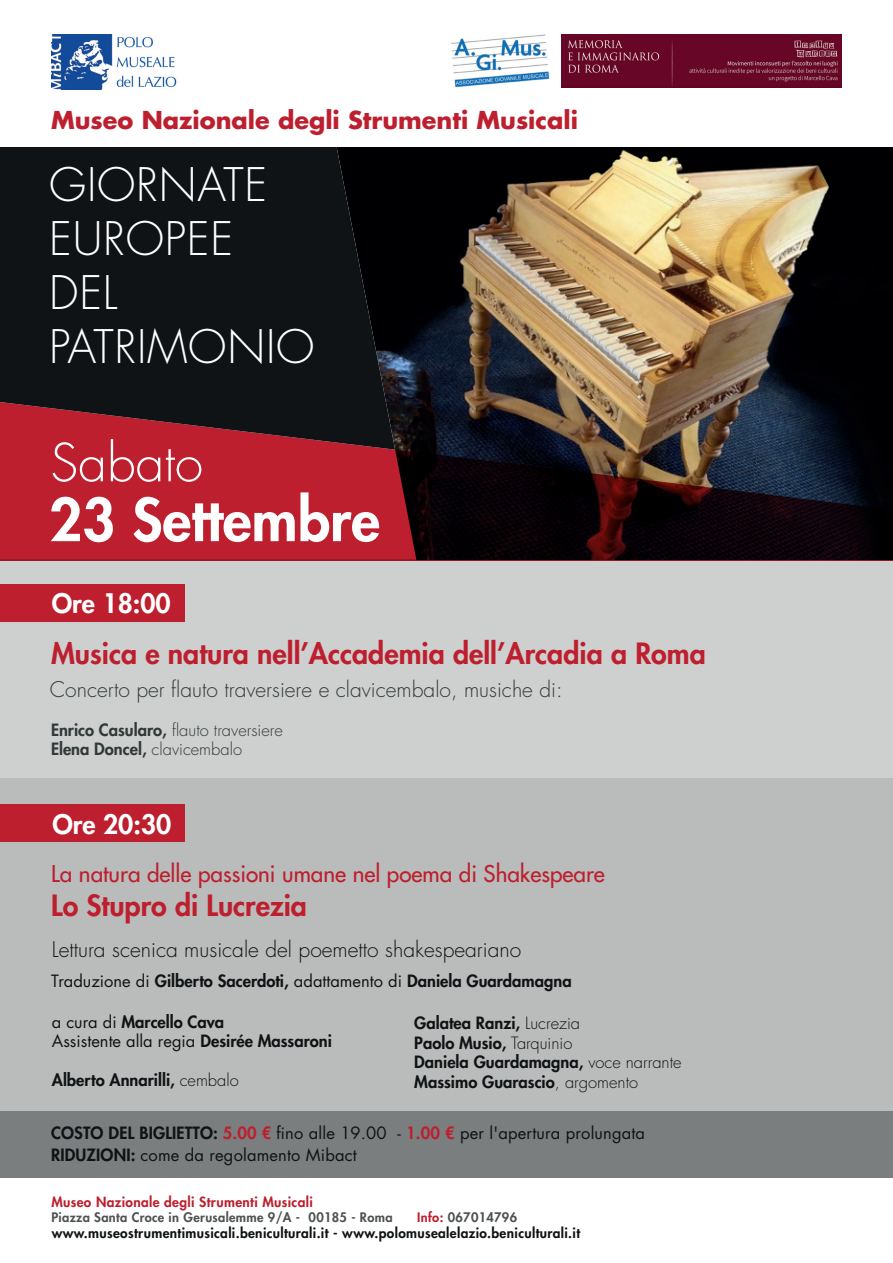
<style>
.page{position:relative;width:893px;height:1263px;background:#fff}
.page>*{position:absolute;margin:0;border:0;box-sizing:border-box;transform-origin:0 0}
.t1{font:800 57.45px "Futura Std";color:#fff}
.t2{font:300 51.3px "Futura Std";color:#fff}
.t3{font:300 45px/54px "Futura Std";letter-spacing:.015em;color:#fff}
.t4{font:800 28.5px "Futura Std";color:#bd1f2e}
.t5{font:800 26.25px "Futura Std";color:#fff}
.t6{font:700 24px "Futura Std";color:#bd1f2e}
.t7{font:500 22.5px "Futura Std";color:#bd1f2e}
.t8{font:300 21px "Futura Std";color:#323738}
.t9{font:300 21px "Futura Std";color:#101315}
.t10{font:800 16.5px/19.8px "Futura Std";color:#101315}
.t11{font:16.5px/22.5px "Futura Std";letter-spacing:.01em;color:#101315}
.t12{font:300 16.5px/19.8px "Futura Std";color:#323738}
.t13{font:800 13.65px "Futura Std";letter-spacing:.025em;color:#101315}
.t14{font:800 13.65px "Futura Std";letter-spacing:.025em;color:#bd1f2e}
.t15{font:800 12.9px "Futura Std";letter-spacing:.025em;color:#4f5252}
.s1{font-weight:800}
.s2{font-weight:400}
.s3{font-weight:300}
.s4{font-weight:800;color:#bd1f2e}
.s5{color:#bd1f2e}
</style>
<div class="page">
<div style="left:0;top:1110px;width:893px;height:68px;background:#7b7e7f"></div>
<div style="left:0;top:559px;width:893px;height:239px;background:#ced0d0"></div>
<div style="left:0;top:778px;width:893px;height:332px;background:#babcbb"></div>
<div style="left:0;top:804px;width:184px;height:38px;background:#bd1f2e"></div>
<div style="left:0;top:584px;width:184px;height:37px;background:#bd1f2e"></div>
<img style="left:451px;top:34px;width:99px;height:54px">
<img style="left:51px;top:34px;width:126px;height:55px">
<img style="left:395px;top:147px;width:498px;height:252px">
<svg style="left:0;top:399px;width:893px;height:161px;background:#581b22"></svg>
<svg style="left:0;top:147px;width:395px;height:303px;background:#1d1316"></svg>
<img style="left:561px;top:34px;width:280px;height:53px">
<h3 class="t6" style="left:51px;top:104px;width:528px">Museo Nazionale degli Strumenti Musicali</h3>
<h3 class="t3" style="left:49px;top:158px;width:267px">GIORNATE<br>EUROPEE<br>DEL<br>PATRIMONIO</h3>
<h2 class="t2" style="left:50px;top:431px;width:154px">Sabato</h2>
<h1 class="t1" style="left:49px;top:484px;width:332px">23 Settembre</h1>
<h3 class="t5" style="left:52px;top:586px;width:120px">Ore 18:00</h3>
<h3 class="t4" style="left:51px;top:636px;width:656px">Musica e natura nell’Accademia dell’Arcadia a Roma</h3>
<p class="t8" style="left:50px;top:676px;width:514px">Concerto per flauto traversiere e clavicembalo, musiche di:</p>
<p class="t12" style="left:51px;top:720px;width:233px"><span class="s1">Enrico Casularo,</span> flauto traversiere<br><span class="s1">Elena Doncel,</span> clavicembalo</p>
<h3 class="t5" style="left:52px;top:808px;width:120px">Ore 20:30</h3>
<h3 class="t7" style="left:51px;top:859px;width:555px">La natura delle passioni umane nel poema di Shakespeare</h3>
<h3 class="t4" style="left:51px;top:887px;width:257px">Lo Stupro di Lucrezia</h3>
<p class="t9" style="left:52px;top:936px;width:471px">Lettura scenica musicale del poemetto shakespeariano</p>
<p class="t10" style="left:51px;top:971px;width:522px"><span class="s2">Traduzione di</span> Gilberto Sacerdoti, <span class="s2">adattamento di</span> Daniela Guardamagna</p>
<p class="t10" style="left:52px;top:1012px;width:282px"><span class="s2">a cura di</span> Marcello Cava<br><span class="s2">Assistente alla regia</span> Desirée Massaroni</p>
<p class="t10" style="left:52px;top:1070px;width:188px">Alberto Annarilli, <span class="s3">cembalo</span></p>
<p class="t10" style="left:414px;top:1013px;width:269px">Galatea Ranzi, <span class="s3">Lucrezia<br></span>Paolo Musio, <span class="s3">Tarquinio<br></span>Daniela Guardamagna, <span class="s3">voce narrante<br></span>Massimo Guarascio<span class="s3">, argomento</span></p>
<p class="t11" style="left:51px;top:1121px;width:596px"><span class="s1">COSTO DEL BIGLIETTO:</span> <span class="s4">5.00 €</span> fino alle 19.00 - <span class="s4">1.00 €</span> per l'apertura prolungata<br><span class="s1">RIDUZIONI:</span> come da regolamento Mibact</p>
<p class="t14" style="left:51px;top:1193px;width:263px">Museo Nazionale degli Strumenti Musicali</p>
<p class="t15" style="left:51px;top:1209px;width:343px">Piazza Santa Croce in Gerusalemme 9/A - 00185 - Roma</p>
<p class="t15" style="left:417px;top:1209px;width:101px"><span class="s5">Info:</span> 067014796</p>
<p class="t13" style="left:52px;top:1224px;width:530px">www.museostrumentimusicali.beniculturali.it - www.polomusealelazio.beniculturali.it</p>
</div>
